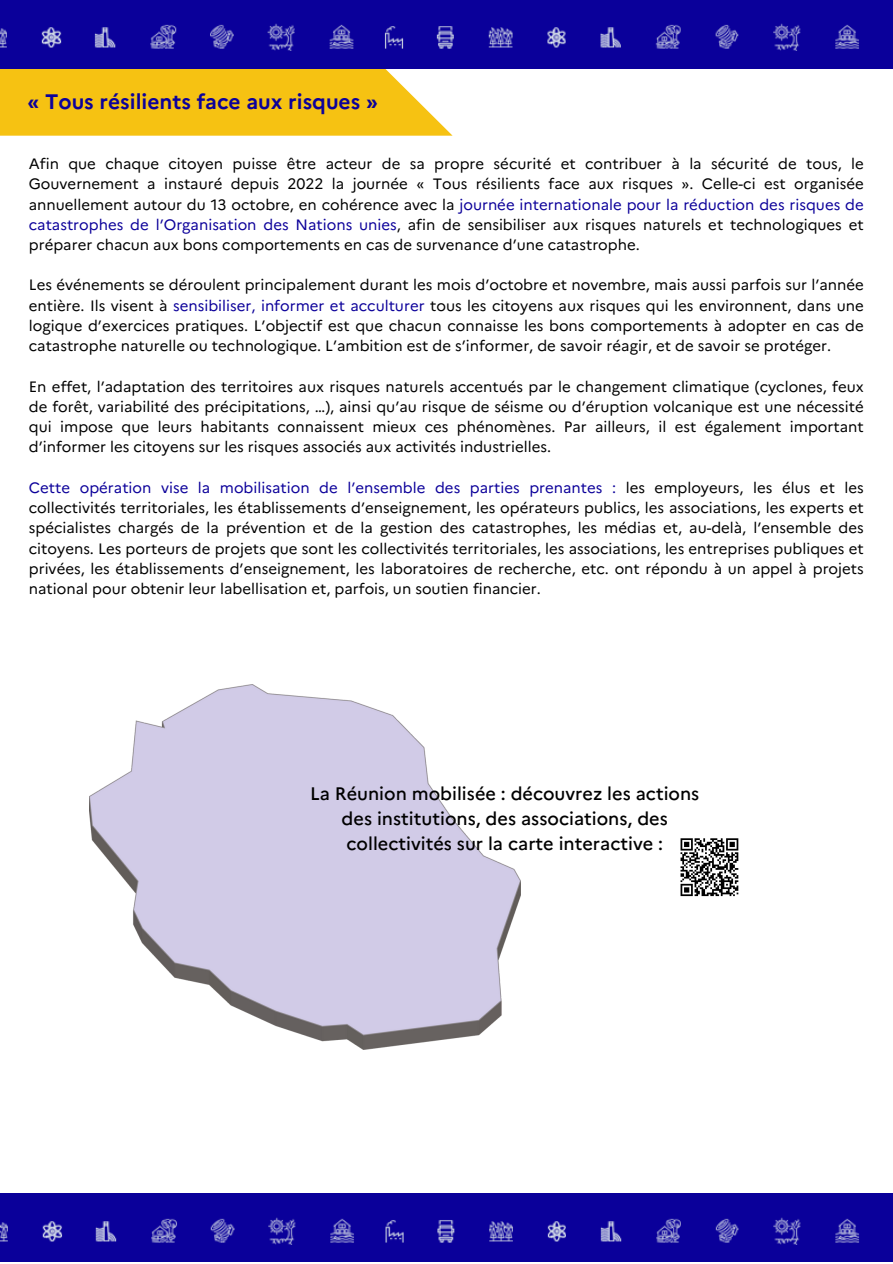
<style>
.page{position:relative;width:893px;height:1264px;background:#fff}
.page>*{position:absolute;margin:0;border:0;box-sizing:border-box;transform-origin:0 0}
.t1{font:700 21px "Marianne";color:#0c019a}
.t2{font:500 18.15px/25.3px "Marianne";color:#000;text-align:center}
.t3{font:15px/20.2px "Marianne";color:#000;text-align:justify}
.s1{color:#0c019a}
</style>
<div class="page">
<svg style="left:0;top:69px;width:452px;height:67px;background:#f6c624"></svg>
<img style="left:0;top:0;width:892px;height:69px">
<img style="left:0;top:1193px;width:892px;height:68px">
<img style="left:89px;top:685px;width:431px;height:364px">
<svg style="left:680px;top:838px;width:59px;height:59px"></svg>
<p class="t1" style="left:28px;top:88px;width:352px">« Tous résilients face aux risques »</p>
<p class="t3" style="left:29px;top:153px;width:836px">Afin que chaque citoyen puisse être acteur de sa propre sécurité et contribuer à la sécurité de tous, le Gouvernement a instauré depuis 2022 la journée « Tous résilients face aux risques ». Celle-ci est organisée annuellement autour du 13 octobre, en cohérence avec la <span class="s1">journée internationale pour la réduction des risques de catastrophes de l’Organisation des Nations unies</span>, afin de sensibiliser aux risques naturels et technologiques et préparer chacun aux bons comportements en cas de survenance d’une catastrophe.</p>
<p class="t3" style="left:29px;top:275px;width:836px">Les événements se déroulent principalement durant les mois d’octobre et novembre, mais aussi parfois sur l’année entière. Ils visent à <span class="s1">sensibiliser, informer et acculturer</span> tous les citoyens aux risques qui les environnent, dans une logique d’exercices pratiques. L’objectif est que chacun connaisse les bons comportements à adopter en cas de catastrophe naturelle ou technologique. L’ambition est de s’informer, de savoir réagir, et de savoir se protéger.</p>
<p class="t3" style="left:29px;top:376px;width:836px">En effet, l’adaptation des territoires aux risques naturels accentués par le changement climatique (cyclones, feux de forêt, variabilité des précipitations, …), ainsi qu’au risque de séisme ou d’éruption volcanique est une nécessité qui impose que leurs habitants connaissent mieux ces phénomènes. Par ailleurs, il est également important d’informer les citoyens sur les risques associés aux activités industrielles.</p>
<p class="t3" style="left:29px;top:477px;width:836px"><span class="s1">Cette opération vise la mobilisation de l’ensemble des parties prenantes :</span> les employeurs, les élus et les collectivités territoriales, les établissements d’enseignement, les opérateurs publics, les associations, les experts et spécialistes chargés de la prévention et de la gestion des catastrophes, les médias et, au-delà, l’ensemble des citoyens. Les porteurs de projets que sont les collectivités territoriales, les associations, les entreprises publiques et privées, les établissements d’enseignement, les laboratoires de recherche, etc. ont répondu à un appel à projets national pour obtenir leur labellisation et, parfois, un soutien financier.</p>
<p class="t2" style="left:310px;top:780px;width:391px">La Réunion mobilisée : découvrez les actions des institutions, des associations, des collectivités sur la carte interactive :</p>
</div>
